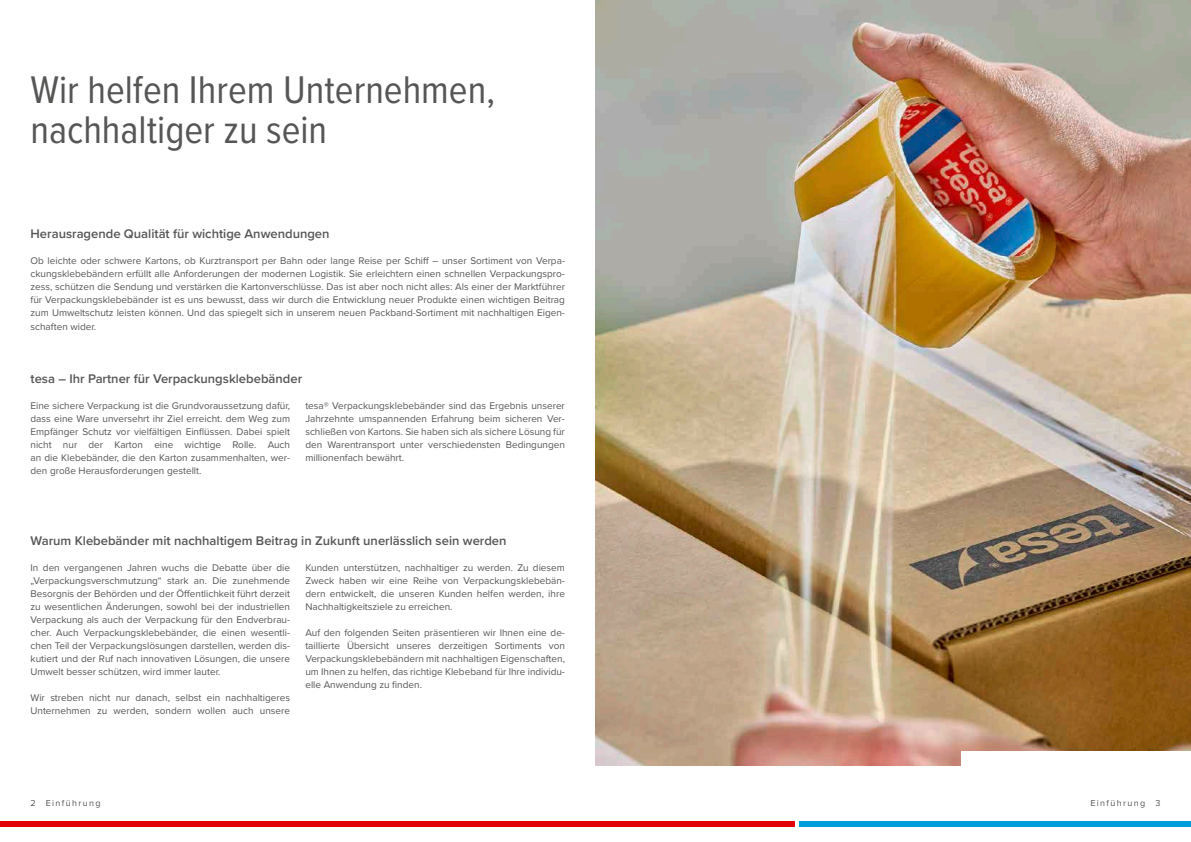
<style>
.page{position:relative;width:1191px;height:842px;background:#fff}
.page>*{position:absolute;margin:0;border:0;box-sizing:border-box;transform-origin:0 0}
.t1{font:40px/40px "Proxima Nova Cond";color:#565655}
.t2{font:600 13px "Proxima Nova";color:#565655}
.t3{font:10px/13px "Proxima Nova";color:#565655;text-align:justify}
.t4{font:9px "Proxima Nova";letter-spacing:.15em;color:#565655}
</style>
<div class="page">
<img style="left:595px;top:0;width:596px;height:766px">
<div style="left:961px;top:752px;width:230px;height:15px;background:#fff"></div>
<div style="left:0;top:822px;width:794px;height:5px;background:#e30009"></div>
<div style="left:799px;top:822px;width:392px;height:5px;background:#009dde"></div>
<h1 class="t1" style="left:30px;top:68px;width:466px">Wir helfen Ihrem Unternehmen, nachhaltiger zu sein</h1>
<h2 class="t2" style="left:31px;top:224px;width:300px">Herausragende Qualität für wichtige Anwendungen</h2>
<p class="t3" style="left:31px;top:254px;width:536px">Ob leichte oder schwere Kartons, ob Kurztransport per Bahn oder lange Reise per Schiff – unser Sortiment von Verpa&shy;ckungsklebebändern erfüllt alle Anforderungen der modernen Logistik. Sie erleichtern einen schnellen Verpackungspro&shy;zess, schützen die Sendung und verstärken die Kartonverschlüsse. Das ist aber noch nicht alles: Als einer der Marktführer für Verpackungsklebebänder ist es uns bewusst, dass wir durch die Entwicklung neuer Produkte einen wichtigen Beitrag zum Umweltschutz leisten können. Und das spiegelt sich in unserem neuen Packband-Sortiment mit nachhaltigen Eigen&shy;schaften wider.</p>
<h2 class="t2" style="left:31px;top:369px;width:273px">tesa – Ihr Partner für Verpackungsklebebänder</h2>
<p class="t3" style="left:31px;top:399px;width:261px">Eine sichere Verpackung ist die Grundvoraussetzung dafür, dass eine Ware unversehrt ihr Ziel erreicht. dem Weg zum Empfänger Schutz vor vielfältigen Einflüssen. Dabei spielt nicht nur der Karton eine wichtige Rolle. Auch an die Klebebänder, die den Karton zusammenhalten, wer&shy;den große Herausforderungen gestellt.</p>
<p class="t3" style="left:305px;top:399px;width:261px">tesa® Verpackungsklebebänder sind das Ergebnis unserer Jahrzehnte umspannenden Erfahrung beim sicheren Ver&shy;schließen von Kartons. Sie haben sich als sichere Lösung für den Warentransport unter verschiedensten Bedingungen millionenfach bewährt.</p>
<h2 class="t2" style="left:31px;top:531px;width:477px">Warum Klebebänder mit nachhaltigem Beitrag in Zukunft unerlässlich sein werden</h2>
<p class="t3" style="left:31px;top:561px;width:261px">In den vergangenen Jahren wuchs die Debatte über die „Verpackungsverschmutzung“ stark an. Die zunehmende Besorgnis der Behörden und der Öffentlichkeit führt derzeit zu wesentlichen Änderungen, sowohl bei der industriellen Verpackung als auch der Verpackung für den Endverbrau&shy;cher. Auch Verpackungsklebebänder, die einen wesentli&shy;chen Teil der Verpackungslösungen darstellen, werden dis&shy;kutiert und der Ruf nach innovativen Lösungen, die unsere Umwelt besser schützen, wird immer lauter.</p>
<p class="t3" style="left:31px;top:691px;width:261px">Wir streben nicht nur danach, selbst ein nachhaltigeres<br>Unternehmen zu werden, sondern wollen auch unsere</p>
<p class="t3" style="left:305px;top:561px;width:261px">Kunden unterstützen, nachhaltiger zu werden. Zu diesem Zweck haben wir eine Reihe von Verpackungsklebebän&shy;dern entwickelt, die unseren Kunden helfen werden, ihre Nachhaltigkeitsziele zu erreichen.</p>
<p class="t3" style="left:305px;top:626px;width:261px">Auf den folgenden Seiten präsentieren wir Ihnen eine de&shy;taillierte Übersicht unseres derzeitigen Sortiments von Verpackungsklebebändern mit nachhaltigen Eigenschaften, um Ihnen zu helfen, das richtige Klebeband für Ihre individu&shy;elle Anwendung zu finden.</p>
<p class="t4" style="left:31px;top:796px;width:71px">2 Einführung</p>
<p class="t4" style="left:1090px;top:796px;width:72px">Einführung 3</p>
</div>
